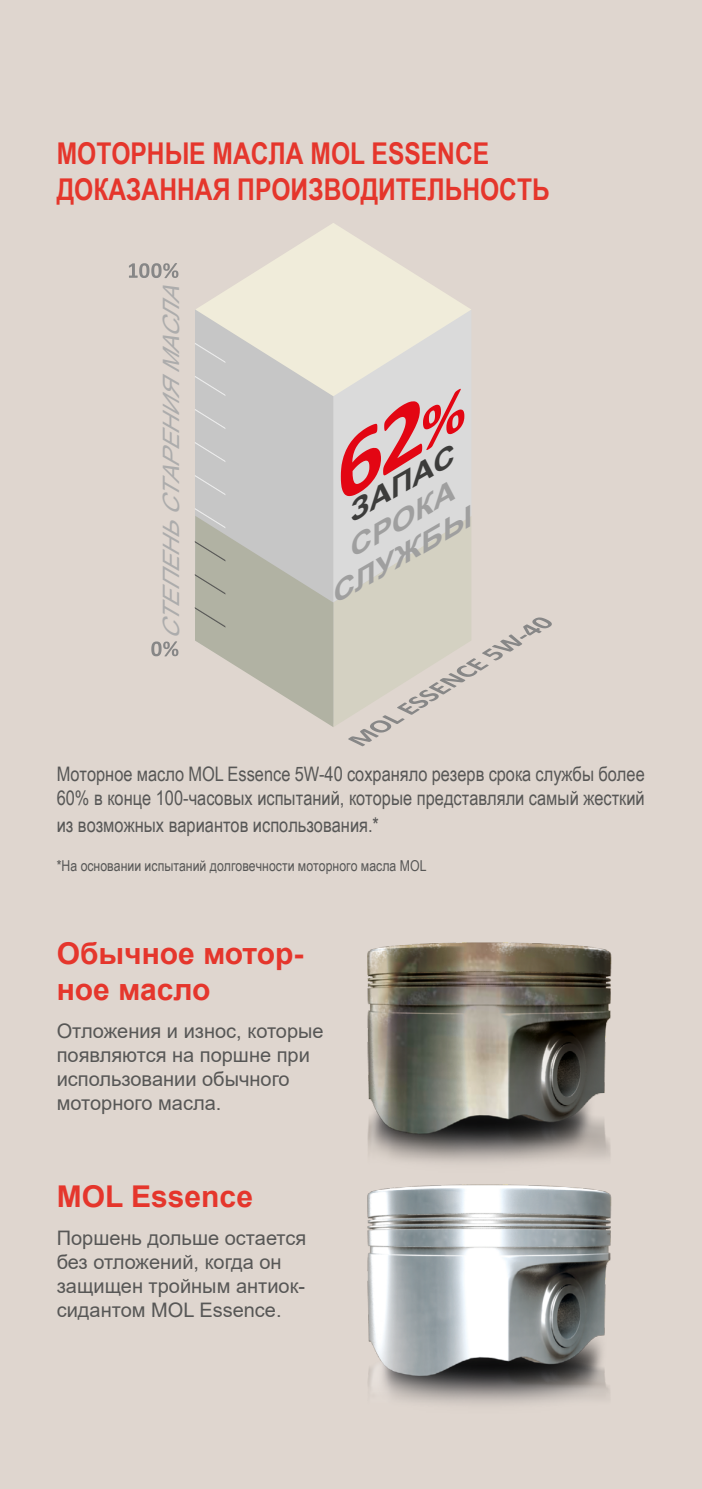
<style>
.page{position:relative;width:702px;height:1489px;background:#fff}
.page>*{position:absolute;margin:0;border:0;box-sizing:border-box;transform-origin:0 0}
.t1{font:700 30px/36px "Arial Narrow";color:#e5362c}
.t2{font:700 30px/36px "Arial";color:#e5362c}
.t3{font:italic 700 26px/31.2px "Arial";color:#9f9f9f;text-align:right;scale:1.33 1}
.t4{font:italic 700 26px "Arial";color:#3c3c3b;scale:1.33 1}
.t5{font:italic 22.5px "Arial";color:#acacac;scale:1.1 1}
.t6{font:20px/24px "Arial";color:#575756}
.t7{font:20px/24px "Arial Narrow";color:#575756}
.t8{font:15px "Arial Narrow";color:#575756}
</style>
<div class="page">
<div style="left:0;top:0;width:702px;height:1488px;background:#dfd6cf"></div>
<img style="left:367px;top:942px;width:245px;height:221px">
<img style="left:367px;top:1184px;width:245px;height:221px">
<svg style="left:197px;top:223px;width:273px;height:86px;fill:#ece7d7"></svg>
<svg style="left:195px;top:309px;width:357px;height:437px"></svg>
<svg style="left:129px;top:263px;width:49px;height:15px"></svg>
<svg style="left:151px;top:641px;width:27px;height:15px"></svg>
<h1 class="t1" style="left:57px;top:134px;width:494px">МОТОРНЫЕ МАСЛА MOL ESSENCE<br>ДОКАЗАННАЯ ПРОИЗВОДИТЕЛЬНОСТЬ</h1>
<p class="t5" style="left:156px;top:639px;width:337px;rotate:-90deg">СТЕПЕНЬ СТАРЕНИЯ МАСЛА</p>
<h2 class="t4" style="left:337px;top:499px;width:92px;rotate:-30deg">ЗАПАС</h2>
<h2 class="t3" style="left:306px;top:557px;width:122px;rotate:-30deg">СРОКА<br>СЛУЖБЫ</h2>
<p class="t7" style="left:57px;top:761px;width:589px">Моторное масло MOL Essence 5W-40 сохраняло резерв срока службы более<br>60% в конце 100-часовых испытаний, которые представляли самый жесткий</p>
<p class="t7" style="left:57px;top:812px;width:324px">из возможных вариантов использования.*</p>
<p class="t8" style="left:57px;top:854px;width:371px">*На основании испытаний долговечности моторного масла MOL</p>
<h1 class="t2" style="left:57px;top:935px;width:248px">Обычное мотор&shy;ное масло</h1>
<p class="t6" style="left:57px;top:1018px;width:268px">Отложения и износ, которые появляются на поршне при использовании обычного моторного масла.</p>
<h1 class="t2" style="left:57px;top:1178px;width:198px">MOL Essence</h1>
<p class="t6" style="left:57px;top:1226px;width:251px">Поршень дольше остается без отложений, когда он защищен тройным антиок&shy;сидантом MOL Essence.</p>
</div>
